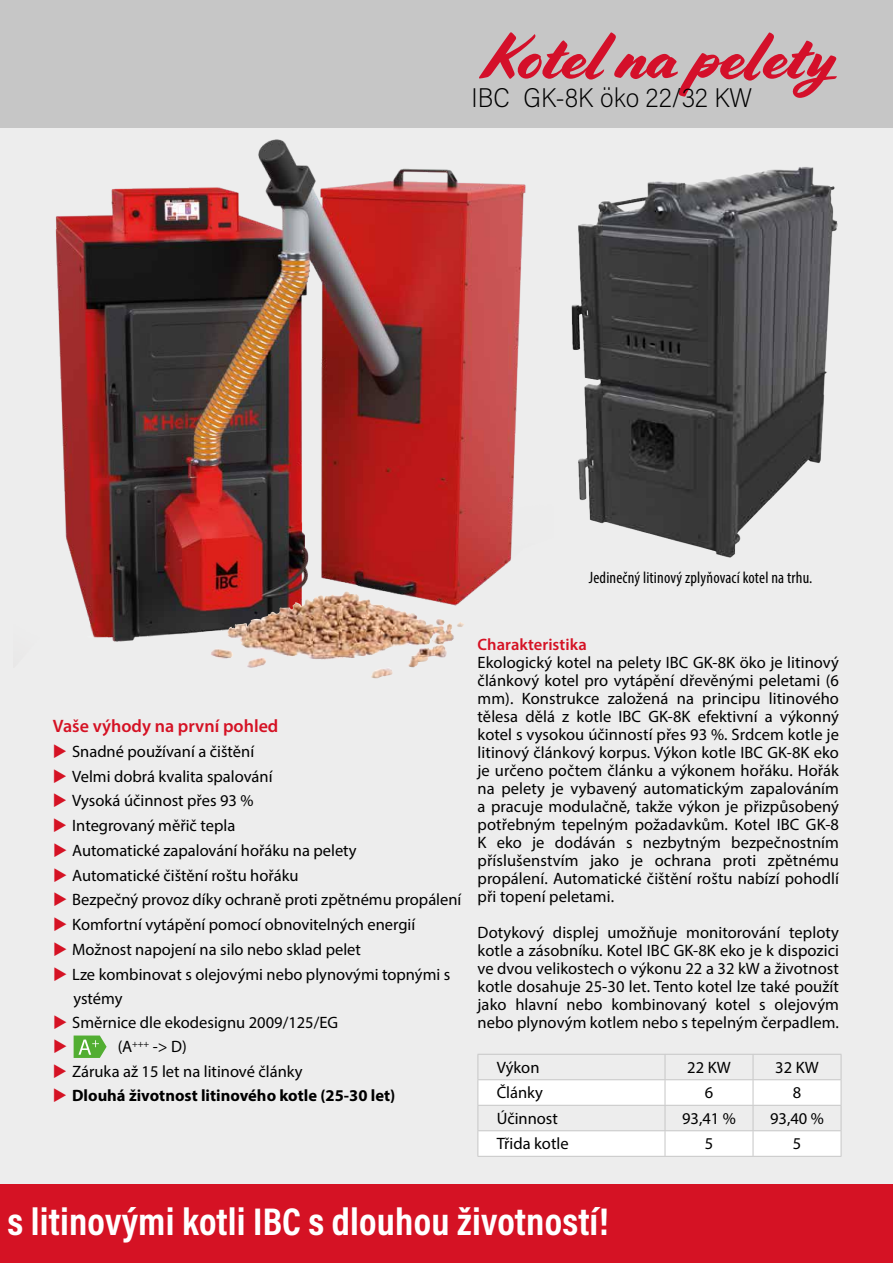
<style>
.page{position:relative;width:893px;height:1263px;background:#fff}
.page>*{position:absolute;margin:0;border:0;box-sizing:border-box;transform-origin:0 0}
.t1{font:64.8px "Cortado";color:#d4102a}
.t2{font:700 39px "Acumin Pro Cond";letter-spacing:.005em;color:#fff}
.t3{font:200 27px "Acumin Pro Semi Cond";color:#000}
.t4{font:600 18px "Myriad Pro";color:#d51224}
.t5{font:16.5px/18px "Myriad Pro";color:#000;text-align:justify}
.t6{font:700 16.5px "Myriad Pro";color:#000}
.t7{font:condensed 16.5px "Myriad Pro";letter-spacing:.01em;color:#000}
.t8{font:600 16.5px "Myriad Pro";letter-spacing:.005em;color:#d51224}
</style>
<div class="page">
<div style="left:0;top:128px;width:893px;height:1135px;background:#ededed"></div>
<div style="left:0;top:0;width:893px;height:128px;background:#c6c6c6"></div>
<div style="left:0;top:1184px;width:893px;height:79px;background:#d51224"></div>
<img style="left:55px;top:139px;width:471px;height:528px">
<svg style="left:74px;top:1035px;width:33px;height:23px"></svg>
<img style="left:227px;top:591px;width:119px;height:61px">
<img style="left:571px;top:167px;width:267px;height:391px">
<svg style="left:477px;top:1054px;width:365px;height:102px"></svg>
<hr style="left:477px;top:1156px;width:188px;height:1px;background:#c6c6c6">
<hr style="left:665px;top:1156px;width:88px;height:1px;background:#c6c6c6">
<hr style="left:753px;top:1156px;width:88px;height:1px;background:#c6c6c6">
<h1 class="t1" style="left:483px;top:19px;width:356px">Kotel na pelety</h1>
<h3 class="t3" style="left:471px;top:79px;width:282px">IBC GK-8K öko 22/32 KW</h3>
<p class="t7" style="left:589px;top:567px;width:225px">Jedinečný litinový zplyňovací kotel na trhu.</p>
<p class="t4" style="left:53px;top:715px;width:227px">Vaše výhody na první pohled</p>
<p class="t5" style="left:72px;top:742px;width:184px">Snadné používaní a čištění</p>
<p class="t5" style="left:72px;top:767px;width:202px">Velmi dobrá kvalita spalování</p>
<p class="t5" style="left:72px;top:792px;width:183px">Vysoká účinnost přes 93 %</p>
<p class="t5" style="left:72px;top:816px;width:165px">Integrovaný měřič tepla</p>
<p class="t5" style="left:72px;top:841px;width:286px">Automatické zapalování hořáku na pelety</p>
<p class="t5" style="left:72px;top:866px;width:228px">Automatické čištění roštu hořáku</p>
<p class="t5" style="left:72px;top:891px;width:391px">Bezpečný provoz díky ochraně proti zpětnému propálení</p>
<p class="t5" style="left:72px;top:915px;width:344px">Komfortní vytápění pomocí obnovitelných energií</p>
<p class="t5" style="left:72px;top:940px;width:290px">Možnost napojení na silo nebo sklad pelet</p>
<p class="t5" style="left:72px;top:965px;width:380px">Lze kombinovat s olejovými nebo plynovými topnými s</p>
<p class="t5" style="left:73px;top:990px;width:51px">ystémy</p>
<p class="t5" style="left:72px;top:1014px;width:267px">Směrnice dle ekodesignu 2009/125/EG</p>
<p class="t5" style="left:118px;top:1038px;width:71px">(A<sup>+++</sup> -&gt; D)</p>
<p class="t5" style="left:72px;top:1062px;width:232px">Záruka až 15 let na litinové články</p>
<p class="t6" style="left:72px;top:1085px;width:325px">Dlouhá životnost litinového kotle (25-30 let)</p>
<p class="t8" style="left:477px;top:634px;width:111px">Charakteristika</p>
<p class="t5" style="left:477px;top:653px;width:363px">Ekologický kotel na pelety IBC GK-8K öko je litinový článkový kotel pro vytápění dřevěnými peletami (6 mm). Konstrukce založená na principu litinového tělesa dělá z kotle IBC GK-8K efektivní a výkonný kotel s vysokou účinností přes 93 %. Srdcem kotle je litinový článkový korpus. Výkon kotle IBC GK-8K eko je určeno počtem článku a výkonem hořáku. Hořák na pelety je vybavený automatickým zapalováním a pracuje modulačně, takže výkon je přizpůsobený potřebným tepelným požadavkům. Kotel IBC GK-8<br>K eko je dodáván s nezbytným bezpečnostním příslušenstvím jako je ochrana proti zpětnému propálení. Automatické čištění roštu nabízí pohodlí při topení peletami.</p>
<p class="t5" style="left:477px;top:923px;width:363px">Dotykový displej umožňuje monitorování teploty kotle a zásobníku. Kotel IBC GK-8K eko je k dispozici ve dvou velikostech o výkonu 22 a 32 kW a životnost kotle dosahuje 25-30 let. Tento kotel lze také použít jako hlavní nebo kombinovaný kotel s olejovým nebo plynovým kotlem nebo s tepelným čerpadlem.</p>
<p class="t5" style="left:497px;top:1058px;width:44px">Výkon</p>
<p class="t5" style="left:687px;top:1058px;width:45px">22 KW</p>
<p class="t5" style="left:775px;top:1058px;width:45px">32 KW</p>
<p class="t5" style="left:497px;top:1083px;width:48px">Články</p>
<p class="t5" style="left:705px;top:1083px;width:10px">6</p>
<p class="t5" style="left:793px;top:1083px;width:10px">8</p>
<p class="t5" style="left:497px;top:1109px;width:63px">Účinnost</p>
<p class="t5" style="left:682px;top:1109px;width:55px">93,41 %</p>
<p class="t5" style="left:770px;top:1109px;width:55px">93,40 %</p>
<p class="t5" style="left:497px;top:1134px;width:73px">Třida kotle</p>
<p class="t5" style="left:705px;top:1134px;width:10px">5</p>
<p class="t5" style="left:793px;top:1134px;width:10px">5</p>
<h2 class="t2" style="left:7px;top:1196px;width:603px">s litinovými kotli IBC s dlouhou životností!</h2>
</div>
